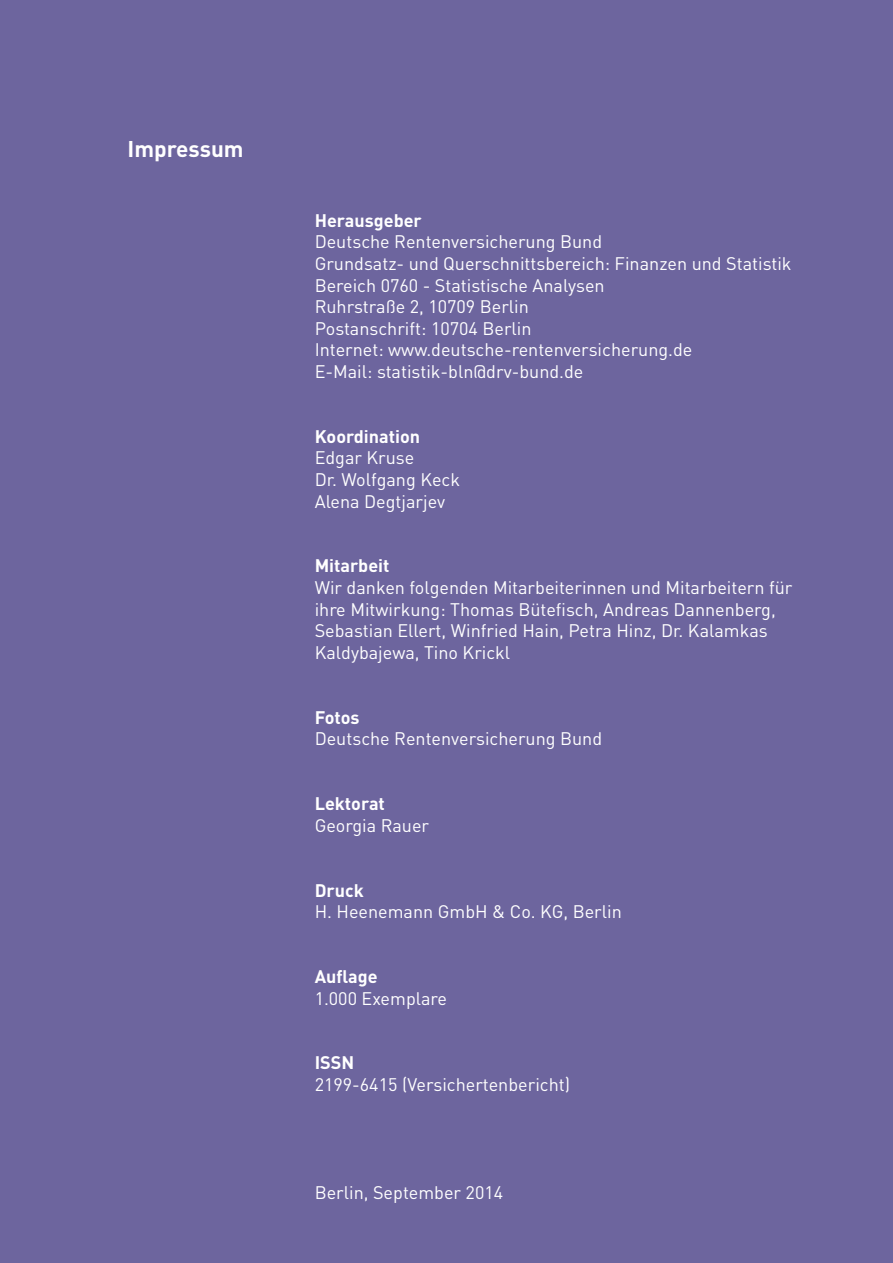
<style>
.page{position:relative;width:893px;height:1263px;background:#6d659e}
.page>*{position:absolute;margin:0;border:0;box-sizing:border-box;transform-origin:0 0}
.t1{font:700 22.5px "DIN";color:#fff}
.t2{font:18px/21.6px "DIN";color:#fff}
.t3{font:700 18px "DIN";color:#fff}
</style>
<div class="page">
<p class="t1" style="left:128px;top:134px;width:118px">Impressum</p>
<p class="t3" style="left:315px;top:209px;width:109px">Herausgeber</p>
<p class="t2" style="left:315px;top:231px;width:289px">Deutsche Rentenversicherung Bund</p>
<p class="t2" style="left:315px;top:252px;width:478px">Grundsatz- und Querschnittsbereich: Finanzen und Statistik</p>
<p class="t2" style="left:315px;top:274px;width:291px">Bereich 0760 - Statistische Analysen</p>
<p class="t2" style="left:315px;top:296px;width:216px">Ruhrstraße 2, 10709 Berlin</p>
<p class="t2" style="left:315px;top:317px;width:218px">Postanschrift: 10704 Berlin</p>
<p class="t2" style="left:315px;top:339px;width:379px">Internet: www.deutsche-rentenversicherung.de</p>
<p class="t2" style="left:315px;top:360px;width:270px">E-Mail: statistik-bln@drv-bund.de</p>
<p class="t3" style="left:315px;top:425px;width:107px">Koordination</p>
<p class="t2" style="left:315px;top:447px;width:101px">Edgar Kruse</p>
<p class="t2" style="left:315px;top:468px;width:147px">Dr. Wolfgang Keck</p>
<p class="t2" style="left:315px;top:490px;width:132px">Alena Degtjarjev</p>
<p class="t3" style="left:315px;top:554px;width:76px">Mitarbeit</p>
<p class="t2" style="left:315px;top:576px;width:479px">Wir danken folgenden Mitarbeiterinnen und Mitarbeitern für ihre Mitwirkung: Thomas Bütefisch, Andreas Dannenberg,</p>
<p class="t2" style="left:315px;top:620px;width:455px">Sebastian Ellert, Winfried Hain, Petra Hinz, Dr. Kalamkas</p>
<p class="t2" style="left:315px;top:641px;width:197px">Kaldybajewa, Tino Krickl</p>
<p class="t3" style="left:315px;top:705px;width:46px">Fotos</p>
<p class="t2" style="left:315px;top:728px;width:289px">Deutsche Rentenversicherung Bund</p>
<p class="t3" style="left:315px;top:792px;width:72px">Lektorat</p>
<p class="t2" style="left:315px;top:814px;width:116px">Georgia Rauer</p>
<p class="t3" style="left:315px;top:878px;width:51px">Druck</p>
<p class="t2" style="left:315px;top:900px;width:309px">H. Heenemann GmbH &amp; Co. KG, Berlin</p>
<p class="t3" style="left:315px;top:965px;width:64px">Auflage</p>
<p class="t2" style="left:315px;top:987px;width:134px">1.000 Exemplare</p>
<p class="t3" style="left:315px;top:1051px;width:41px">ISSN</p>
<p class="t2" style="left:315px;top:1073px;width:257px">2199-6415 (Versichertenbericht)</p>
<p class="t2" style="left:315px;top:1181px;width:190px">Berlin, September 2014</p>
</div>
